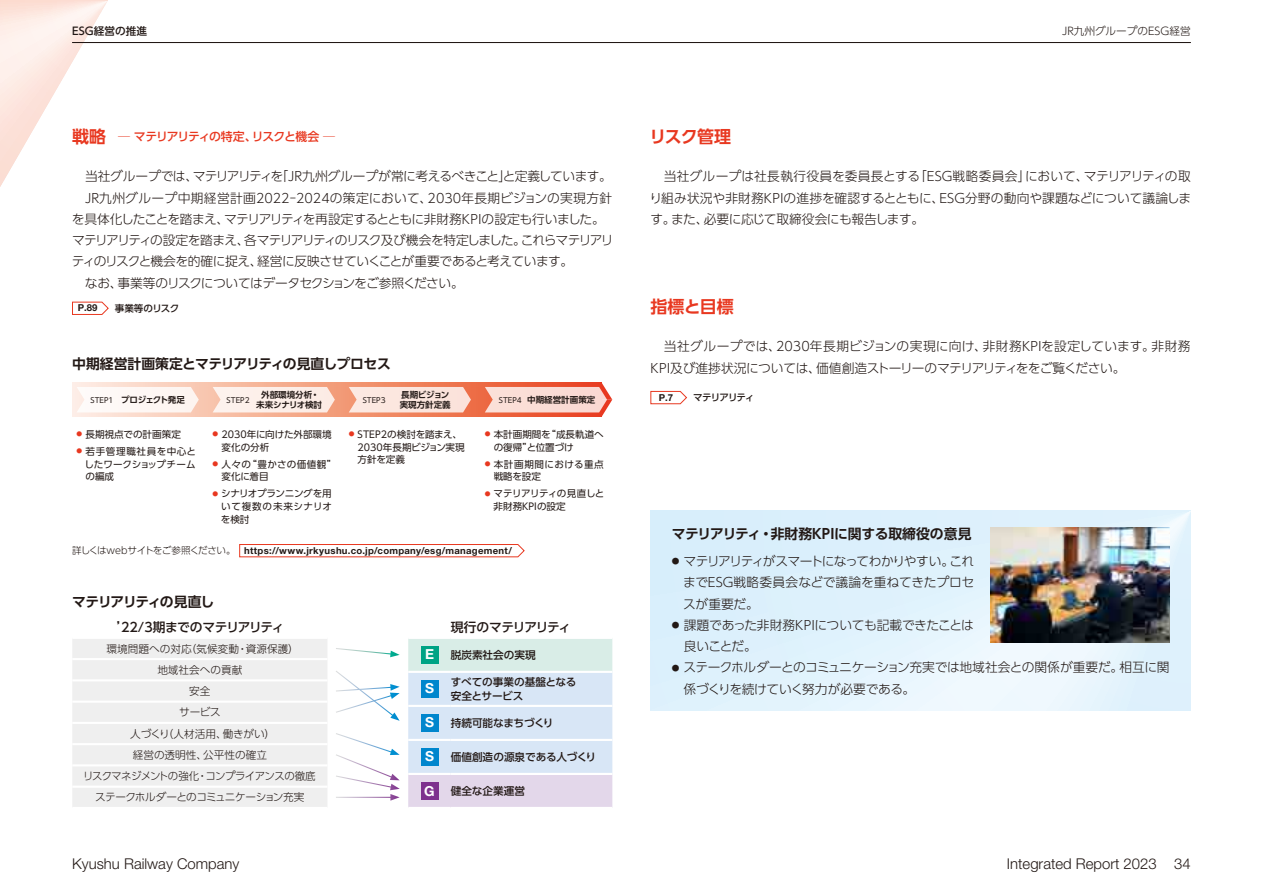
<style>
.page{position:relative;width:1263px;height:893px;background:#fff}
.page>*{position:absolute;margin:0;border:0;box-sizing:border-box;transform-origin:0 0}
.t1{font:700 16.95px "UD Shin Go Pro De";letter-spacing:-.045em;color:#e83820}
.t2{font:300 14.85px "Helvetica Neue LT Std";color:#221815}
.t3{font:700 13.8px "UD Shin Go Pro De";letter-spacing:-.02em;color:#221815}
.t4{font:700 13.8px "UD Shin Go Pro De";letter-spacing:-.09em;color:#221815}
.t5{font:700 13.8px "Helvetica Neue LT Std";color:#fff}
.t6{font:300 12.75px/21.3px "UD Shin Go Pro";letter-spacing:-.025em;color:#221815}
.t7{font:300 12.75px/21.3px "UD Shin Go Pro";color:#221815}
.t8{font:500 12.75px "UD Shin Go Pro";letter-spacing:-.045em;color:#221815}
.t9{font:500 12.75px "UD Shin Go Pro";letter-spacing:-.095em;color:#221815}
.t10{font:500 11.85px "UD Shin Go Pro";letter-spacing:-.1em;color:#e83820}
.t11{font:300 10.65px "UD Shin Go Pro";color:#221815}
.t12{font:500 10.65px/13.8px "UD Shin Go Pro";color:#221815}
.t13{font:300 10.65px "UD Shin Go Pro";letter-spacing:-.055em;color:#221815}
.t14{font:9.6px/12.8px "UD Shin Go Pro";color:#221815}
.t15{font:700 9.6px "Helvetica Neue LT Std";letter-spacing:.03em;color:#221815}
.t16{font:9.6px/12.8px "UD Shin Go Pro";letter-spacing:.025em;color:#221815}
.t17{font:9.6px/12.8px "UD Shin Go Pro";letter-spacing:.035em;color:#221815}
.t18{font:500 9.6px "UD Shin Go Pro";letter-spacing:-.035em;color:#221815}
.t19{font:500 9.6px "UD Shin Go Pro";letter-spacing:-.105em;color:#221815}
.t20{font:700 8.55px/10.6px "UD Shin Go Pro De";color:#221815;text-align:center}
.t21{font:700 8.55px "UD Shin Go Pro De";letter-spacing:-.06em;color:#221815}
.t22{font:7.5px "UD Shin Go Pro";color:#221815}
.s1{font-family:"UD Shin Go Pro De";font-weight:700;font-size:16.95px}
.s2{font-family:"UD Shin Go Pro";font-weight:400;font-size:7.5px}
.s3{font-family:"UD Shin Go Pro";font-weight:300}
.s4{font-family:"Helvetica Neue LT Std";font-weight:700;font-size:13.8px;color:#fff}
</style>
<div class="page">
<svg style="left:0;top:0;width:108px;height:187px"></svg>
<svg style="left:651px;top:510px;width:540px;height:200px;background:#dff1fb"></svg>
<svg style="left:72px;top:302px;width:37px;height:13px"></svg>
<hr style="left:72px;top:42px;width:1119px;height:1px;background:#221815">
<svg style="left:650px;top:391px;width:37px;height:13px"></svg>
<svg style="left:72px;top:383px;width:413px;height:34px;background:#f4ad91"></svg>
<div style="left:77px;top:387px;width:122px;height:25px;background:#fef7f4"></div>
<svg style="left:213px;top:387px;width:122px;height:25px;background:#fceae3"></svg>
<svg style="left:349px;top:387px;width:122px;height:25px;background:#fadfd5"></svg>
<svg style="left:485px;top:383px;width:127px;height:34px;background:#f5b5a7"></svg>
<img style="left:991px;top:527px;width:178px;height:115px">
<svg style="left:408px;top:639px;width:204px;height:168px;background:#d9e3f0"></svg>
<hr style="left:408px;top:671px;width:43px;height:2px;background:#fff">
<hr style="left:451px;top:671px;width:161px;height:2px;background:#fff">
<hr style="left:408px;top:705px;width:43px;height:2px;background:#fff">
<hr style="left:451px;top:705px;width:161px;height:2px;background:#fff">
<hr style="left:408px;top:739px;width:43px;height:2px;background:#fff">
<hr style="left:451px;top:739px;width:161px;height:2px;background:#fff">
<hr style="left:408px;top:773px;width:43px;height:2px;background:#fff">
<hr style="left:451px;top:773px;width:161px;height:2px;background:#fff">
<div style="left:421px;top:646px;width:17px;height:17px;background:#00a385"></div>
<div style="left:421px;top:680px;width:17px;height:17px;background:#0086cd"></div>
<div style="left:421px;top:714px;width:17px;height:17px;background:#0086cd"></div>
<div style="left:421px;top:748px;width:17px;height:17px;background:#0086cd"></div>
<div style="left:421px;top:782px;width:17px;height:17px;background:#7e318e"></div>
<div style="left:72px;top:639px;width:255px;height:168px;background:#efefef"></div>
<hr style="left:72px;top:658px;width:255px;height:2px;background:#fff">
<hr style="left:72px;top:679px;width:255px;height:2px;background:#fff">
<hr style="left:72px;top:701px;width:255px;height:2px;background:#fff">
<hr style="left:72px;top:722px;width:255px;height:2px;background:#fff">
<hr style="left:72px;top:743px;width:255px;height:2px;background:#fff">
<hr style="left:72px;top:764px;width:255px;height:2px;background:#fff">
<hr style="left:72px;top:786px;width:255px;height:2px;background:#fff">
<svg style="left:336px;top:648px;width:64px;height:9px"></svg>
<svg style="left:336px;top:671px;width:64px;height:50px"></svg>
<svg style="left:336px;top:733px;width:64px;height:68px"></svg>
<svg style="left:239px;top:544px;width:286px;height:13px"></svg>
<p class="t12" style="left:72px;top:24px;width:76px">ESG経営の推進</p>
<p class="t10" style="left:72px;top:126px;width:264px"><span class="s1">戦略</span>　─ マテリアリティの特定、リスクと機会 ─</p>
<p class="t6" style="left:72px;top:165px;width:543px">　当社グループでは、マテリアリティを「JR九州グループが常に考えるべきこと」と定義しています。　JR九州グループ中期経営計画2022-2024の策定において、2030年長期ビジョンの実現方針を具体化したことを踏まえ、マテリアリティを再設定するとともに非財務KPIの設定も行いました。マテリアリティの設定を踏まえ、各マテリアリティのリスク及び機会を特定しました。これらマテリアリティのリスクと機会を的確に捉え、経営に反映させていくことが重要であると考えています。<br>　なお、事業等のリスクについてはデータセクションをご参照ください。</p>
<p class="t15" style="left:78px;top:302px;width:21px">P.89</p>
<p class="t18" style="left:115px;top:300px;width:66px">事業等のリスク</p>
<p class="t3" style="left:72px;top:353px;width:320px">中期経営計画策定とマテリアリティの見直しプロセス</p>
<p class="t21" style="left:91px;top:393px;width:96px"><span class="s2">STEP1</span> プロジェクト発足</p>
<p class="t22" style="left:227px;top:394px;width:24px">STEP2</p>
<p class="t20" style="left:256px;top:389px;width:67px">外部環境分析・未来シナリオ検討</p>
<p class="t22" style="left:363px;top:394px;width:24px">STEP3</p>
<p class="t20" style="left:400px;top:389px;width:53px;text-align:left">長期ビジョン実現方針定義</p>
<p class="t20" style="left:499px;top:394px;width:98px"><span class="s2">STEP4</span> 中期経営計画策定</p>
<p class="t14" style="left:77px;top:428px;width:106px"><sup>●</sup> 長期視点での計画策定</p>
<p class="t14" style="left:85px;top:445px;width:113px;text-align:justify;text-indent:-8px"><sup>●</sup> 若手管理職社員を中心としたワークショップチームの編成</p>
<p class="t14" style="left:222px;top:428px;width:112px;text-indent:-9px"><sup>●</sup> 2030年に向けた外部環境変化の分析</p>
<p class="t16" style="left:222px;top:457px;width:116px;text-indent:-9px"><sup>●</sup> 人々の“豊かさの価値観”変化に着目</p>
<p class="t14" style="left:221px;top:487px;width:112px;text-align:justify;text-indent:-8px"><sup>●</sup> シナリオプランニングを用いて複数の未来シナリオを検討</p>
<p class="t14" style="left:358px;top:428px;width:109px;text-indent:-9px"><sup>●</sup> STEP2の検討を踏まえ、<br>2030年長期ビジョン実現方針を定義</p>
<p class="t14" style="left:494px;top:428px;width:112px;text-indent:-9px"><sup>●</sup> 本計画期間を“成長軌道への復帰”と位置づけ</p>
<p class="t17" style="left:494px;top:457px;width:112px;text-indent:-9px"><sup>●</sup> 本計画期間における重点戦略を設定</p>
<p class="t14" style="left:494px;top:487px;width:112px;text-indent:-9px"><sup>●</sup> マテリアリティの見直しと非財務KPIの設定</p>
<p class="t15" style="left:72px;top:544px;width:441px"><span class="s3">詳しくはwebサイトをご参照ください。</span> https://www.jrkyushu.co.jp/company/esg/management/</p>
<p class="t4" style="left:72px;top:591px;width:144px">マテリアリティの見直し</p>
<p class="t8" style="left:117px;top:616px;width:169px">’22/3期までのマテリアリティ</p>
<p class="t11" style="left:107px;top:640px;width:194px">環境問題への対応（気候変動・資源保護）</p>
<p class="t11" style="left:157px;top:661px;width:87px">地域社会への貢献</p>
<p class="t11" style="left:189px;top:682px;width:23px">安全</p>
<p class="t11" style="left:179px;top:704px;width:43px">サービス</p>
<p class="t11" style="left:130px;top:725px;width:147px">人づくり（人材活用、働きがい）</p>
<p class="t11" style="left:133px;top:746px;width:136px">経営の透明性、公平性の確立</p>
<p class="t13" style="left:83px;top:767px;width:234px">リスクマネジメントの強化・コンプライアンスの徹底</p>
<p class="t13" style="left:95px;top:789px;width:211px">ステークホルダーとのコミュニケーション充実</p>
<p class="t9" style="left:451px;top:616px;width:121px">現行のマテリアリティ</p>
<p class="t12" style="left:425px;top:648px;width:112px"><span class="s4">E</span> 脱炭素社会の実現</p>
<p class="t5" style="left:425px;top:680px;width:10px">S</p>
<p class="t12" style="left:451px;top:675px;width:127px">すべての事業の基盤となる安全とサービス</p>
<p class="t12" style="left:425px;top:716px;width:130px"><span class="s4">S</span> 持続可能なまちづくり</p>
<p class="t12" style="left:425px;top:750px;width:173px"><span class="s4">S</span> 価値創造の源泉である人づくり</p>
<p class="t12" style="left:424px;top:784px;width:102px"><span class="s4">G</span> 健全な企業運営</p>
<h1 class="t1" style="left:649px;top:122px;width:83px">リスク管理</h1>
<p class="t11" style="left:1062px;top:22px;width:130px">JR九州グループのESG経営</p>
<p class="t6" style="left:649px;top:165px;width:543px;text-align:justify">　当社グループは社長執行役員を委員長とする「ESG戦略委員会」において、マテリアリティの取り組み状況や非財務KPIの進捗を確認するとともに、ESG分野の動向や課題などについて議論します。また、必要に応じて取締役会にも報告します。</p>
<h1 class="t1" style="left:651px;top:292px;width:85px">指標と目標</h1>
<p class="t7" style="left:651px;top:335px;width:541px">　当社グループでは、2030年長期ビジョンの実現に向け、非財務KPIを設定しています。非財務<br>KPI及び進捗状況については、価値創造ストーリーのマテリアリティををご覧ください。</p>
<p class="t15" style="left:659px;top:391px;width:16px">P.7</p>
<p class="t19" style="left:693px;top:390px;width:63px">マテリアリティ</p>
<p class="t3" style="left:672px;top:523px;width:301px">マテリアリティ・非財務KPIに関する取締役の意見</p>
<p class="t6" style="left:683px;top:550px;width:293px;text-align:justify;text-indent:-11px"><sup>●</sup> マテリアリティがスマートになってわかりやすい。これまでESG戦略委員会などで議論を重ねてきたプロセスが重要だ。</p>
<p class="t6" style="left:684px;top:614px;width:292px;text-indent:-12px"><sup>●</sup> 課題であった非財務KPIについても記載できたことは良いことだ。</p>
<p class="t6" style="left:683px;top:656px;width:487px;text-indent:-12px"><sup>●</sup> ステークホルダーとのコミュニケーション充実では地域社会との関係が重要だ。相互に関係づくりを続けていく努力が必要である。</p>
<p class="t2" style="left:72px;top:855px;width:169px">Kyushu Railway Company</p>
<p class="t2" style="left:1007px;top:855px;width:185px">Integrated Report 2023 34</p>
</div>
